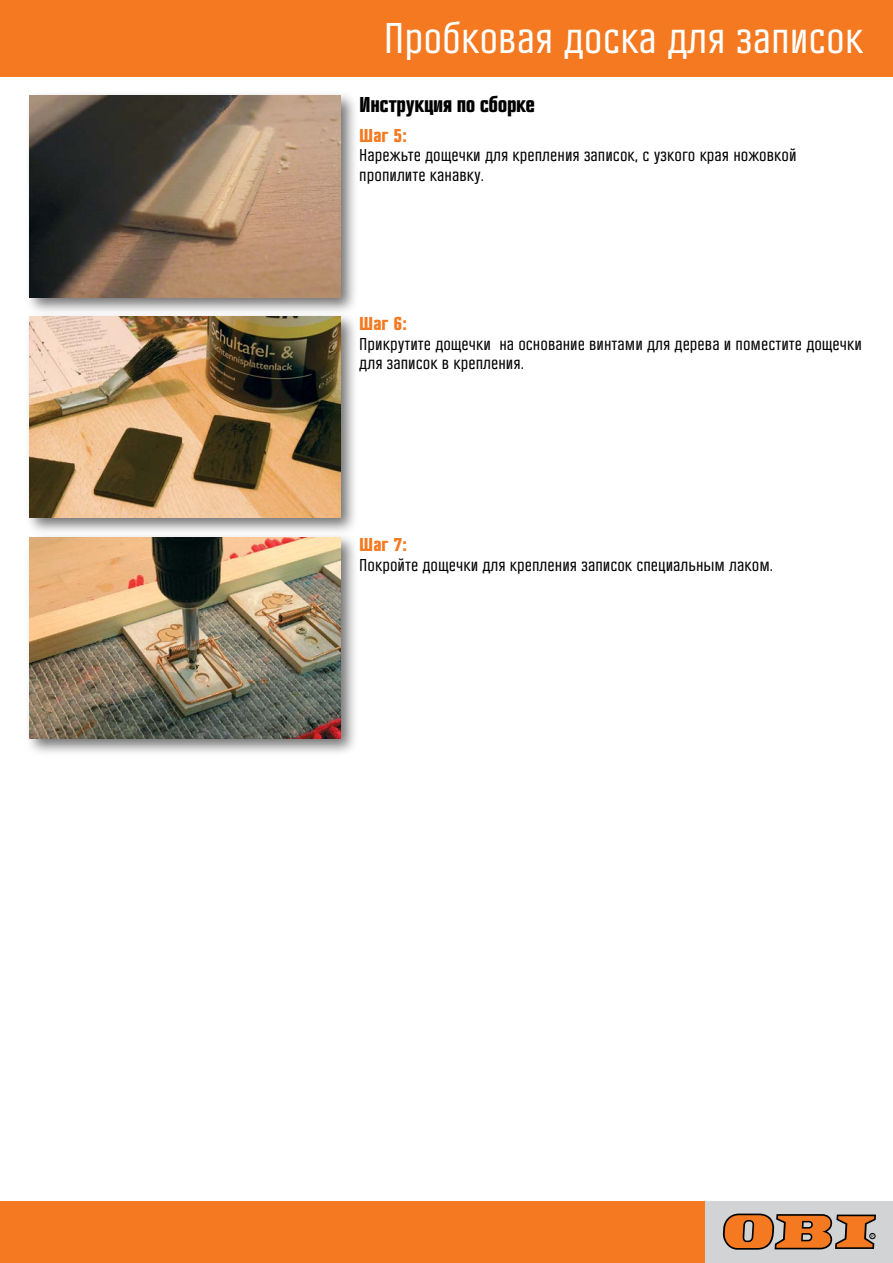
<style>
.page{position:relative;width:893px;height:1263px;background:#fff}
.page>*{position:absolute;margin:0;border:0;box-sizing:border-box;transform-origin:0 0}
.t1{font:45px "Obi Condensed CYOP";color:#fff}
.t2{font:700 22.5px "Obi Condensed CYOP";letter-spacing:-.02em;color:#000}
.t3{font:700 19.5px "Obi Condensed CYOP";color:#f47920}
.t4{font:18px/19.5px "Obi Condensed CYOP";color:#000}
</style>
<div class="page">
<div style="left:0;top:0;width:893px;height:77px;background:#f47920"></div>
<div style="left:0;top:1199px;width:751px;height:64px;background:#f47920"></div>
<div style="left:706px;top:1199px;width:187px;height:64px;background:#d1d3d4"></div>
<svg style="left:723px;top:1213px;width:153px;height:37px"></svg>
<div style="left:0;top:1195px;width:893px;height:5px;background:#fff"></div>
<div style="left:24px;top:90px;width:334px;height:225px;background:#000;opacity:.55"></div>
<img style="left:30px;top:96px;width:310px;height:201px">
<div style="left:24px;top:311px;width:334px;height:225px;background:#000;opacity:.55"></div>
<img style="left:30px;top:316px;width:310px;height:202px">
<div style="left:24px;top:532px;width:334px;height:224px;background:#000;opacity:.55"></div>
<img style="left:30px;top:537px;width:310px;height:202px">
<h1 class="t1" style="left:384px;top:14px;width:481px">Пробковая доска для записок</h1>
<p class="t2" style="left:359px;top:92px;width:177px">Инструкция по сборке</p>
<p class="t3" style="left:359px;top:125px;width:49px">Шаг 5:</p>
<p class="t4" style="left:359px;top:146px;width:439px">Нарежьте дощечки для крепления записок, с узкого края ножовкой пропилите канавку.</p>
<p class="t3" style="left:359px;top:313px;width:49px">Шаг 6:</p>
<p class="t4" style="left:359px;top:334px;width:504px">Прикрутите дощечки на основание винтами для дерева и поместите дощечки для записок в крепления.</p>
<p class="t3" style="left:359px;top:534px;width:49px">Шаг 7:</p>
<p class="t4" style="left:359px;top:555px;width:415px">Покройте дощечки для крепления записок специальным лаком.</p>
</div>
